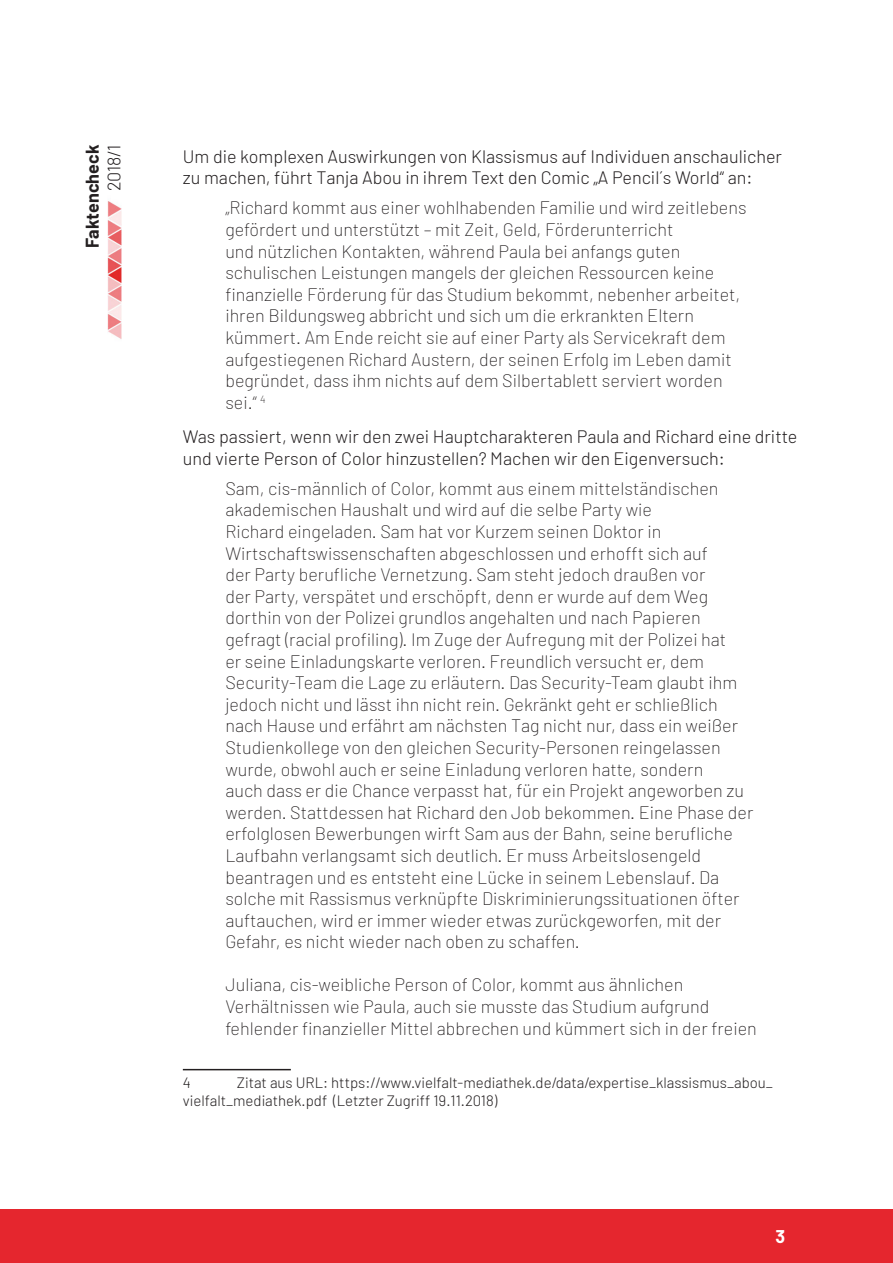
<style>
.page{position:relative;width:893px;height:1263px;background:#fff}
.page>*{position:absolute;margin:0;border:0;box-sizing:border-box;transform-origin:0 0}
.quote_absatz{font:200 18px/21.6px "Barlow";color:#231f20}
.Paragraph_Style_1{font:300 18px/21.6px "Barlow";color:#231f20}
.t1{font:700 18px "Barlow";color:#231f20}
.t2{font:700 18px "Barlow";color:#fff}
.t3{font:300 15px/18px "Barlow";color:#231f20}
</style>
<div class="page">
<hr style="left:183px;top:1069px;width:108px;height:1px;background:#231f20">
<div style="left:0;top:1210px;width:893px;height:53px;background:#e5262e"></div>
<img style="left:107px;top:201px;width:15px;height:138px">
<p class="t1" style="left:81px;top:248px;width:105px;rotate:-90deg">Faktencheck</p>
<p class="Paragraph_Style_1" style="left:103px;top:191px;width:48px;rotate:-90deg">2018/1</p>
<p class="Paragraph_Style_1" style="left:183px;top:145px;width:601px">Um die komplexen Auswirkungen von Klassismus auf Individuen anschaulicher zu machen, führt Tanja Abou in ihrem Text den Comic „A Pencil´s World“ an:</p>
<p class="quote_absatz" style="left:225px;top:197px;width:523px">„Richard kommt aus einer wohlhabenden Familie und wird zeitlebens gefördert und unterstützt – mit Zeit, Geld, Förderunterricht<br>und nützlichen Kontakten, während Paula bei anfangs guten schulischen Leistungen mangels der gleichen Ressourcen keine finanzielle Förderung für das Studium bekommt, nebenher arbeitet, ihren Bildungsweg abbricht und sich um die erkrankten Eltern kümmert. Am Ende reicht sie auf einer Party als Servicekraft dem aufgestiegenen Richard Austern, der seinen Erfolg im Leben damit begründet, dass ihm nichts auf dem Silbertablett serviert worden sei.“ <sup>4</sup></p>
<p class="Paragraph_Style_1" style="left:183px;top:425px;width:616px">Was passiert, wenn wir den zwei Hauptcharakteren Paula and Richard eine dritte und vierte Person of Color hinzustellen? Machen wir den Eigenversuch:</p>
<p class="quote_absatz" style="left:225px;top:477px;width:530px">Sam, cis-männlich of Color, kommt aus einem mittelständischen akademischen Haushalt und wird auf die selbe Party wie<br>Richard eingeladen. Sam hat vor Kurzem seinen Doktor in Wirtschaftswissenschaften abgeschlossen und erhofft sich auf<br>der Party berufliche Vernetzung. Sam steht jedoch draußen vor<br>der Party, verspätet und erschöpft, denn er wurde auf dem Weg dorthin von der Polizei grundlos angehalten und nach Papieren gefragt (racial profiling). Im Zuge der Aufregung mit der Polizei hat<br>er seine Einladungskarte verloren. Freundlich versucht er, dem Security-Team die Lage zu erläutern. Das Security-Team glaubt ihm jedoch nicht und lässt ihn nicht rein. Gekränkt geht er schließlich nach Hause und erfährt am nächsten Tag nicht nur, dass ein weißer Studienkollege von den gleichen Security-Personen reingelassen wurde, obwohl auch er seine Einladung verloren hatte, sondern<br>auch dass er die Chance verpasst hat, für ein Projekt angeworben zu werden. Stattdessen hat Richard den Job bekommen. Eine Phase der erfolglosen Bewerbungen wirft Sam aus der Bahn, seine berufliche Laufbahn verlangsamt sich deutlich. Er muss Arbeitslosengeld beantragen und es entsteht eine Lücke in seinem Lebenslauf. Da solche mit Rassismus verknüpfte Diskriminierungssituationen öfter auftauchen, wird er immer wieder etwas zurückgeworfen, mit der Gefahr, es nicht wieder nach oben zu schaffen.</p>
<p class="quote_absatz" style="left:225px;top:973px;width:533px">Juliana, cis-weibliche Person of Color, kommt aus ähnlichen<br>Verhältnissen wie Paula, auch sie musste das Studium aufgrund fehlender finanzieller Mittel abbrechen und kümmert sich in der freien</p>
<p class="t3" style="left:183px;top:1073px;width:592px;text-indent:54px">Zitat aus URL: https://www.vielfalt-mediathek.de/data/expertise_klassismus_abou_ vielfalt_mediathek.pdf (Letzter Zugriff 19.11.2018)</p>
<p class="t3" style="left:183px;top:1073px;width:10px">4</p>
<p class="t2" style="left:775px;top:1225px;width:11px">3</p>
</div>
